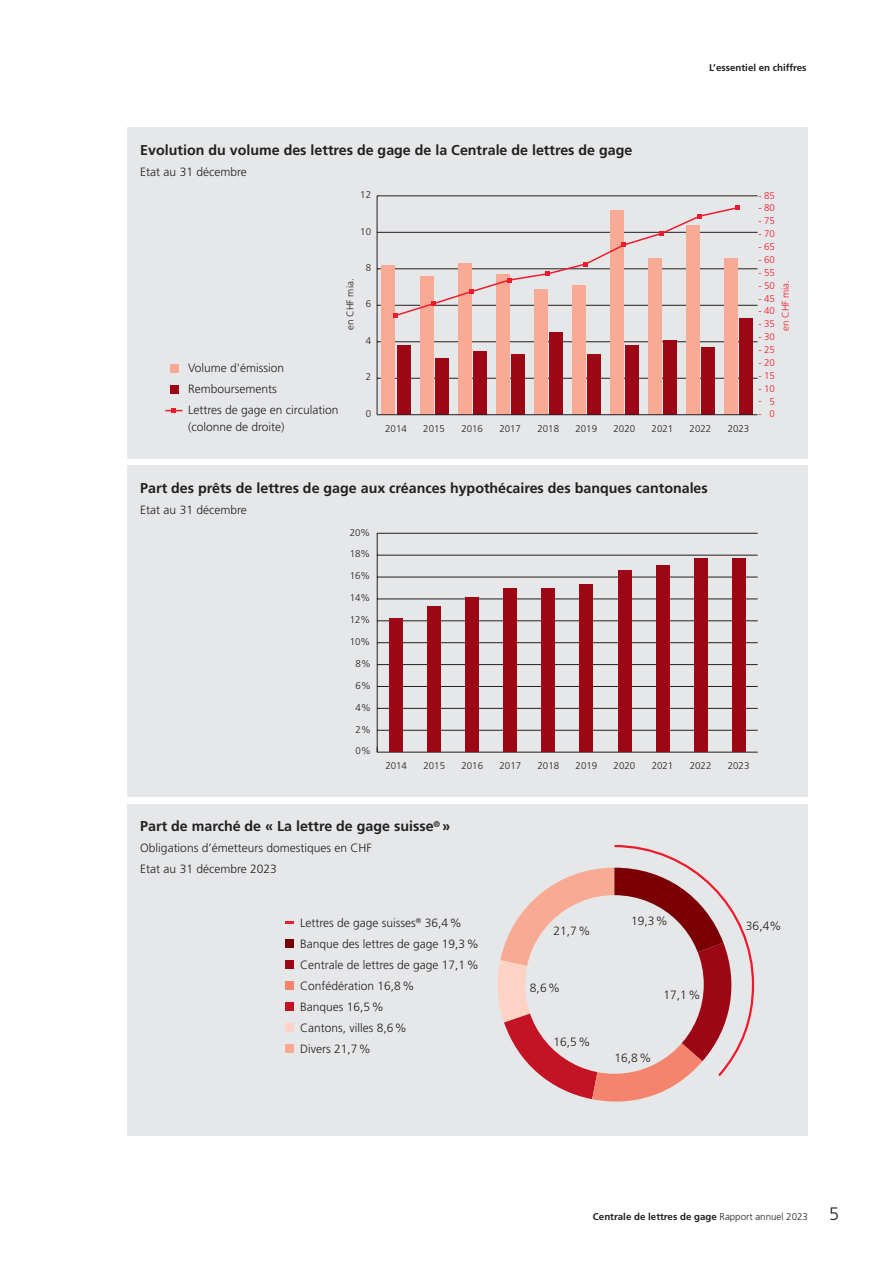
<style>
.page{position:relative;width:893px;height:1263px;background:#fff}
.page>*{position:absolute;margin:0;border:0;box-sizing:border-box;transform-origin:0 0}
.t1{font:700 14.25px "Frutiger LT Pro";color:#231f20}
.t2{font:300 12px/21px "Frutiger LT Pro";color:#231f20}
.t3{font:300 9.75px "Frutiger LT Pro";color:#231f20}
.t4{font:700 9.75px "Frutiger LT Pro";color:#231f20}
.t5{font:300 9.75px "Frutiger LT Pro";color:#ee1b2d}
.s1{font-weight:300}
.s2{font-weight:300;font-size:18px}
</style>
<div class="page">
<div style="left:128px;top:804px;width:680px;height:331px;background:#e6e7e9"></div>
<svg style="left:497px;top:844px;width:258px;height:258px"></svg>
<div style="left:128px;top:466px;width:680px;height:331px;background:#e6e7e9"></div>
<div style="left:128px;top:128px;width:680px;height:331px;background:#e6e7e9"></div>
<svg style="left:285px;top:921px;width:8px;height:3px"></svg>
<div style="left:285px;top:939px;width:8px;height:9px;background:#7a0003"></div>
<div style="left:285px;top:960px;width:8px;height:9px;background:#9d0715"></div>
<div style="left:285px;top:981px;width:8px;height:9px;background:#f4846d"></div>
<div style="left:285px;top:1002px;width:8px;height:9px;background:#c41324"></div>
<div style="left:285px;top:1023px;width:8px;height:9px;background:#fcd3c4"></div>
<div style="left:285px;top:1044px;width:8px;height:9px;background:#f8aa94"></div>
<div style="left:170px;top:364px;width:9px;height:8px;background:#f8aa94"></div>
<div style="left:170px;top:385px;width:9px;height:8px;background:#9d0715"></div>
<svg style="left:165px;top:408px;width:17px;height:5px"></svg>
<div style="left:525px;top:895px;width:179px;height:179px;background:#e6e7e9;border-radius:50%"></div>
<hr style="left:377px;top:196px;width:1px;height:219px;background:#231f20">
<hr style="left:377px;top:378px;width:380px;height:1px;background:#231f20">
<hr style="left:377px;top:341px;width:380px;height:1px;background:#231f20">
<hr style="left:377px;top:305px;width:380px;height:1px;background:#231f20">
<hr style="left:377px;top:269px;width:380px;height:1px;background:#231f20">
<hr style="left:377px;top:232px;width:380px;height:1px;background:#231f20">
<hr style="left:377px;top:196px;width:380px;height:1px;background:#231f20">
<div style="left:397px;top:345px;width:14px;height:70px;background:#9d0715"></div>
<div style="left:435px;top:358px;width:14px;height:57px;background:#9d0715"></div>
<div style="left:473px;top:351px;width:14px;height:64px;background:#9d0715"></div>
<div style="left:511px;top:354px;width:14px;height:61px;background:#9d0715"></div>
<div style="left:549px;top:333px;width:14px;height:82px;background:#9d0715"></div>
<div style="left:587px;top:354px;width:14px;height:61px;background:#9d0715"></div>
<div style="left:625px;top:345px;width:14px;height:70px;background:#9d0715"></div>
<div style="left:663px;top:340px;width:14px;height:75px;background:#9d0715"></div>
<div style="left:701px;top:347px;width:14px;height:68px;background:#9d0715"></div>
<div style="left:739px;top:318px;width:14px;height:97px;background:#9d0715"></div>
<div style="left:382px;top:265px;width:13px;height:150px;background:#f8aa94"></div>
<div style="left:420px;top:276px;width:13px;height:139px;background:#f8aa94"></div>
<div style="left:458px;top:263px;width:13px;height:152px;background:#f8aa94"></div>
<div style="left:496px;top:274px;width:13px;height:141px;background:#f8aa94"></div>
<div style="left:534px;top:289px;width:13px;height:126px;background:#f8aa94"></div>
<div style="left:572px;top:285px;width:14px;height:130px;background:#f8aa94"></div>
<div style="left:610px;top:210px;width:14px;height:205px;background:#f8aa94"></div>
<div style="left:648px;top:258px;width:14px;height:157px;background:#f8aa94"></div>
<div style="left:686px;top:225px;width:14px;height:190px;background:#f8aa94"></div>
<div style="left:724px;top:258px;width:14px;height:157px;background:#f8aa94"></div>
<hr style="left:377px;top:414px;width:380px;height:1px;background:#231f20">
<svg style="left:393px;top:206px;width:347px;height:112px"></svg>
<hr style="left:377px;top:533px;width:1px;height:219px;background:#231f20">
<hr style="left:377px;top:730px;width:381px;height:1px;background:#231f20">
<hr style="left:377px;top:708px;width:381px;height:1px;background:#231f20">
<hr style="left:377px;top:686px;width:381px;height:1px;background:#231f20">
<hr style="left:377px;top:664px;width:381px;height:1px;background:#231f20">
<hr style="left:377px;top:642px;width:381px;height:1px;background:#231f20">
<hr style="left:377px;top:620px;width:381px;height:1px;background:#231f20">
<hr style="left:377px;top:599px;width:381px;height:1px;background:#231f20">
<hr style="left:377px;top:577px;width:381px;height:1px;background:#231f20">
<hr style="left:377px;top:555px;width:381px;height:1px;background:#231f20">
<hr style="left:377px;top:533px;width:381px;height:1px;background:#231f20">
<hr style="left:377px;top:752px;width:381px;height:1px;background:#231f20">
<div style="left:389px;top:618px;width:14px;height:134px;background:#9d0715"></div>
<div style="left:427px;top:606px;width:14px;height:146px;background:#9d0715"></div>
<div style="left:465px;top:598px;width:14px;height:154px;background:#9d0715"></div>
<div style="left:503px;top:589px;width:14px;height:163px;background:#9d0715"></div>
<div style="left:542px;top:589px;width:13px;height:163px;background:#9d0715"></div>
<div style="left:580px;top:584px;width:13px;height:168px;background:#9d0715"></div>
<div style="left:618px;top:570px;width:13px;height:182px;background:#9d0715"></div>
<div style="left:656px;top:566px;width:13px;height:186px;background:#9d0715"></div>
<div style="left:694px;top:558px;width:13px;height:194px;background:#9d0715"></div>
<div style="left:732px;top:558px;width:13px;height:194px;background:#9d0715"></div>
<p class="t4" style="left:709px;top:62px;width:99px">L’essentiel en chiffres</p>
<p class="t1" style="left:140px;top:142px;width:494px">Evolution du volume des lettres de gage de la Centrale de lettres de gage</p>
<p class="t2" style="left:140px;top:162px;width:108px">Etat au 31 décembre</p>
<p class="t3" style="left:360px;top:189px;width:12px">12</p>
<p class="t5" style="left:759px;top:190px;width:18px">-85</p>
<p class="t5" style="left:759px;top:202px;width:18px">-80</p>
<p class="t5" style="left:759px;top:215px;width:18px">-75</p>
<p class="t3" style="left:360px;top:225px;width:12px">10</p>
<p class="t5" style="left:759px;top:228px;width:18px">-70</p>
<p class="t5" style="left:759px;top:241px;width:18px">-65</p>
<p class="t3" style="left:366px;top:262px;width:7px">8</p>
<p class="t5" style="left:759px;top:254px;width:18px">-60</p>
<p class="t5" style="left:759px;top:267px;width:18px">-55</p>
<p class="t3" style="left:344px;top:330px;width:52px;rotate:-90deg">en CHF mia.</p>
<p class="t3" style="left:366px;top:298px;width:7px">6</p>
<p class="t5" style="left:780px;top:331px;width:52px;rotate:-90deg">en CHF mia.</p>
<p class="t5" style="left:759px;top:280px;width:18px">-50</p>
<p class="t5" style="left:759px;top:292px;width:18px">-45</p>
<p class="t5" style="left:759px;top:305px;width:18px">-40</p>
<p class="t5" style="left:759px;top:318px;width:18px">-35</p>
<p class="t3" style="left:366px;top:335px;width:7px">4</p>
<p class="t5" style="left:759px;top:331px;width:18px">-30</p>
<p class="t5" style="left:759px;top:344px;width:18px">-25</p>
<p class="t2" style="left:188px;top:358px;width:152px">Volume d'émission<br>Remboursements<br>Lettres de gage en circulation</p>
<p class="t2" style="left:188px;top:416px;width:98px">(colonne de droite)</p>
<p class="t3" style="left:366px;top:371px;width:7px">2</p>
<p class="t3" style="left:366px;top:408px;width:7px">0</p>
<p class="t3" style="left:385px;top:422px;width:23px">2014</p>
<p class="t3" style="left:423px;top:422px;width:23px">2015</p>
<p class="t3" style="left:461px;top:422px;width:23px">2016</p>
<p class="t3" style="left:499px;top:422px;width:23px">2017</p>
<p class="t3" style="left:537px;top:422px;width:23px">2018</p>
<p class="t3" style="left:575px;top:422px;width:23px">2019</p>
<p class="t3" style="left:613px;top:422px;width:23px">2020</p>
<p class="t3" style="left:652px;top:422px;width:23px">2021</p>
<p class="t3" style="left:690px;top:422px;width:23px">2022</p>
<p class="t3" style="left:728px;top:422px;width:23px">2023</p>
<p class="t5" style="left:759px;top:357px;width:18px">-20</p>
<p class="t5" style="left:759px;top:370px;width:18px">-15</p>
<p class="t5" style="left:759px;top:383px;width:18px">-10</p>
<p class="t5" style="left:759px;top:395px;width:5px">-</p>
<p class="t5" style="left:759px;top:408px;width:5px">-</p>
<p class="t5" style="left:769px;top:395px;width:7px">5</p>
<p class="t5" style="left:769px;top:408px;width:7px">0</p>
<p class="t1" style="left:140px;top:480px;width:569px">Part des prêts de lettres de gage aux créances hypothécaires des banques cantonales</p>
<p class="t2" style="left:140px;top:500px;width:108px">Etat au 31 décembre</p>
<p class="t3" style="left:350px;top:526px;width:22px">20%</p>
<p class="t3" style="left:350px;top:548px;width:22px">18%</p>
<p class="t3" style="left:350px;top:570px;width:22px">16%</p>
<p class="t3" style="left:350px;top:592px;width:22px">14%</p>
<p class="t3" style="left:350px;top:614px;width:22px">12%</p>
<p class="t3" style="left:350px;top:636px;width:22px">10%</p>
<p class="t3" style="left:356px;top:658px;width:17px">8%</p>
<p class="t3" style="left:356px;top:680px;width:17px">6%</p>
<p class="t3" style="left:356px;top:702px;width:17px">4%</p>
<p class="t3" style="left:356px;top:723px;width:17px">2%</p>
<p class="t3" style="left:356px;top:745px;width:17px">0%</p>
<p class="t3" style="left:385px;top:760px;width:23px">2014</p>
<p class="t3" style="left:423px;top:760px;width:23px">2015</p>
<p class="t3" style="left:461px;top:760px;width:23px">2016</p>
<p class="t3" style="left:499px;top:760px;width:23px">2017</p>
<p class="t3" style="left:538px;top:760px;width:23px">2018</p>
<p class="t3" style="left:576px;top:760px;width:23px">2019</p>
<p class="t3" style="left:614px;top:760px;width:23px">2020</p>
<p class="t3" style="left:652px;top:760px;width:23px">2021</p>
<p class="t3" style="left:690px;top:760px;width:23px">2022</p>
<p class="t3" style="left:728px;top:760px;width:23px">2023</p>
<p class="t1" style="left:140px;top:818px;width:312px">Part de marché de « La lettre de gage suisse<sup>®</sup> »</p>
<p class="t2" style="left:140px;top:838px;width:233px">Obligations d’émetteurs domestiques en CHF<br>Etat au 31 décembre 2023</p>
<p class="t2" style="left:300px;top:912px;width:180px">Lettres de gage suisses<sup>®</sup> 36,4%<br>Banque des lettres de gage 19,3 %<br>Centrale de lettres de gage 17,1 %<br>Confédération 16,8 %<br>Banques 16,5 %<br>Cantons, villes 8,6 %<br>Divers 21,7 %</p>
<p class="t2" style="left:554px;top:920px;width:38px">21,7 %</p>
<p class="t2" style="left:530px;top:977px;width:32px">8,6 %</p>
<p class="t2" style="left:554px;top:1031px;width:38px">16,5 %</p>
<p class="t2" style="left:631px;top:910px;width:38px">19,3 %</p>
<p class="t2" style="left:663px;top:984px;width:38px">17,1 %</p>
<p class="t2" style="left:615px;top:1047px;width:38px">16,8 %</p>
<p class="t2" style="left:746px;top:915px;width:37px">36,4%</p>
<p class="t4" style="left:593px;top:1211px;width:248px">Centrale de lettres de gage <span class="s1">Rapport annuel 2023</span> <span class="s2">5</span></p>
</div>
